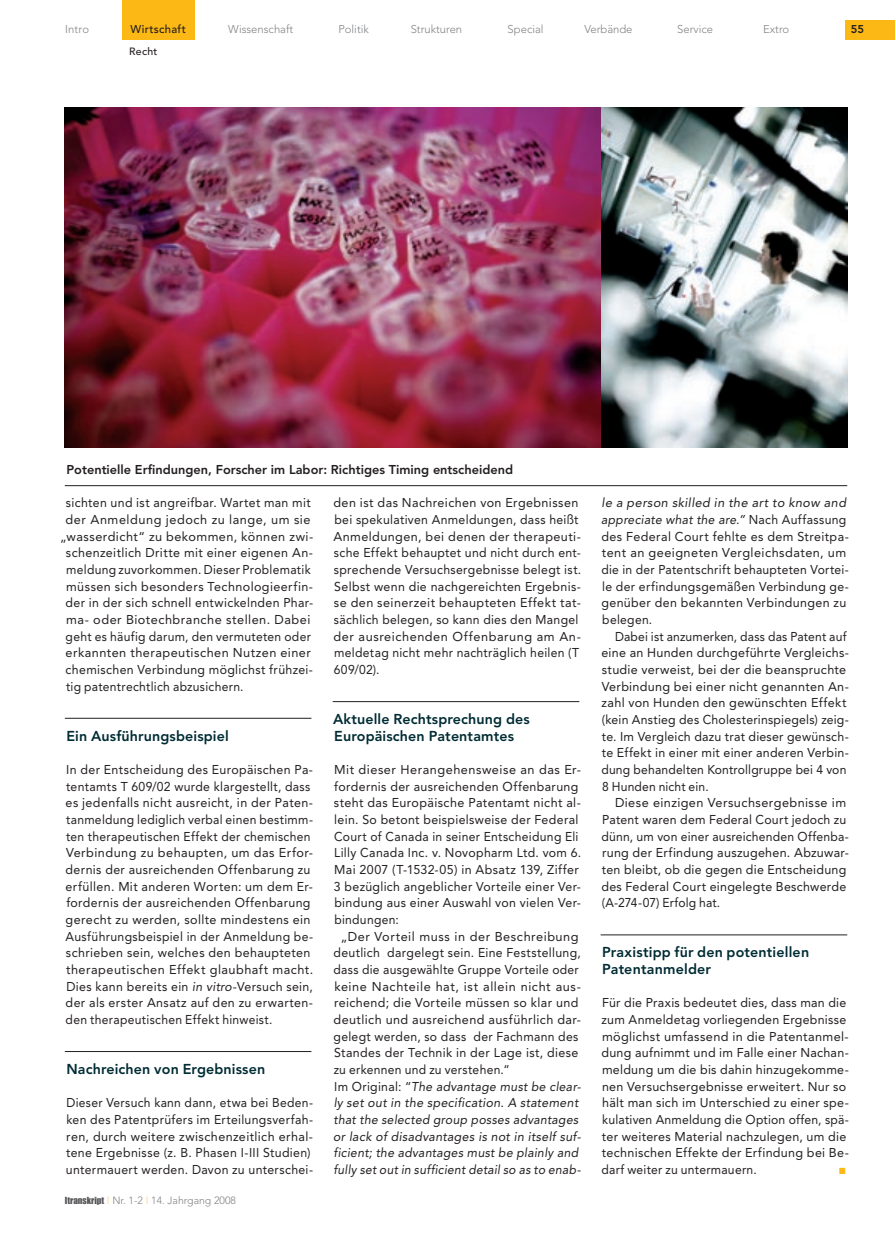
<style>
.page{position:relative;width:895px;height:1234px;background:#fff}
.page>*{position:absolute;margin:0;border:0;box-sizing:border-box;transform-origin:0 0}
.t1{font:800 14.25px/16.6px "Avenir";letter-spacing:.01em;color:#002c34}
.t2{font:12.75px/16.6px "Avenir";letter-spacing:.025em;color:#231f20}
.t3{font:12.75px/16.6px "Avenir";letter-spacing:.025em;color:#231f20;scale:.95 1}
.t4{font:12.75px/16.6px "Avenir";letter-spacing:.025em;color:#231f20;scale:.96 1}
.t5{font:italic 12.75px "Avenir";letter-spacing:.025em;color:#231f20;scale:.95 1}
.t6{font:italic 12.75px "Avenir";letter-spacing:.025em;color:#231f20}
.t7{font:italic 12.75px "Avenir";letter-spacing:.025em;color:#231f20;scale:.96 1}
.t8{font:800 12.75px "Avenir";color:#231f20}
.t9{font:12.75px "Avenir";letter-spacing:.045em;color:#231f20}
.t10{font:300 11.25px "Avenir";color:#808285}
.t11{font:500 11.25px "Avenir";letter-spacing:.03em;color:#231f20}
.t12{font:800 11.25px "Avenir";color:#231f20}
.t13{font:300 10.5px "Avenir";color:#808285}
.t14{font:500 10.5px "Avenir";letter-spacing:.03em;color:#231f20}
.t15{font:9px "European Pi Three";color:#fcb814;scale:.95 1}
.s1{font-style:italic}
.s2{font-family:"Impact";font-weight:400;font-size:9px;color:#57585a}
.s3{color:#fed17b}
.s4{font-style:normal}
</style>
<div class="page">
<div style="left:122px;top:0;width:72px;height:39px;background:#fcb814"></div>
<div style="left:845px;top:20px;width:50px;height:19px;background:#fcb814"></div>
<hr style="left:333px;top:701px;width:246px;height:1px;background:#231f20">
<img style="left:65px;top:107px;width:782px;height:340px">
<hr style="left:65px;top:717px;width:246px;height:1px;background:#231f20">
<hr style="left:65px;top:1050px;width:246px;height:1px;background:#231f20">
<hr style="left:601px;top:934px;width:246px;height:1px;background:#231f20">
<hr style="left:65px;top:485px;width:782px;height:1px;background:#231f20">
<p class="t10" style="left:65px;top:22px;width:26px">Intro</p>
<p class="t11" style="left:131px;top:22px;width:57px">Wirtschaft</p>
<p class="t10" style="left:228px;top:22px;width:67px">Wissenschaft</p>
<p class="t10" style="left:338px;top:22px;width:32px">Politik</p>
<p class="t10" style="left:411px;top:22px;width:53px">Strukturen</p>
<p class="t10" style="left:508px;top:22px;width:38px">Special</p>
<p class="t10" style="left:584px;top:22px;width:50px">Verbände</p>
<p class="t10" style="left:677px;top:22px;width:37px">Service</p>
<p class="t10" style="left:763px;top:22px;width:28px">Extro</p>
<p class="t12" style="left:851px;top:22px;width:15px">55</p>
<p class="t14" style="left:129px;top:45px;width:30px">Recht</p>
<p class="t8" style="left:67px;top:462px;width:448px">Potentielle Erfindungen, Forscher im Labor: Richtiges Timing entscheidend</p>
<p class="t2" style="left:66px;top:494px;width:246px">sichten und ist angreifbar. Wartet man mit</p>
<p class="t2" style="left:66px;top:511px;width:246px">der Anmeldung jedoch zu lange, um sie</p>
<p class="t2" style="left:60px;top:528px;width:255px">„wasserdicht“ zu bekommen, können zwi-</p>
<p class="t2" style="left:66px;top:544px;width:249px">schenzeitlich Dritte mit einer eigenen An-</p>
<p class="t3" style="left:66px;top:561px;width:259px">meldung zuvorkommen. Dieser Problematik</p>
<p class="t2" style="left:66px;top:577px;width:248px">müssen sich besonders Technologieerfin-</p>
<p class="t2" style="left:66px;top:594px;width:249px">der in der sich schnell entwickelnden Phar-</p>
<p class="t2" style="left:66px;top:611px;width:246px">ma- oder Biotechbranche stellen. Dabei</p>
<p class="t3" style="left:66px;top:627px;width:260px">geht es häufig darum, den vermuteten oder</p>
<p class="t2" style="left:66px;top:644px;width:247px">erkannten therapeutischen Nutzen einer</p>
<p class="t2" style="left:66px;top:661px;width:249px">chemischen Verbindung möglichst frühzei-</p>
<p class="t3" style="left:66px;top:677px;width:188px">tig patentrechtlich abzusichern.</p>
<p class="t1" style="left:66px;top:727px;width:164px">Ein Ausführungsbeispiel</p>
<p class="t2" style="left:66px;top:761px;width:249px">In der Entscheidung des Europäischen Pa&shy;tentamts T 609/02 wurde klargestellt, dass es jedenfalls nicht ausreicht, in der Paten&shy;tanmeldung lediglich verbal einen bestimm&shy;ten therapeutischen Effekt der chemischen Verbindung zu behaupten, um das Erfor&shy;dernis der ausreichenden Offenbarung zu erfüllen. Mit anderen Worten: um dem Er&shy;fordernis der ausreichenden Offenbarung gerecht zu werden, sollte mindestens ein Ausführungsbeispiel in der Anmeldung be&shy;schrieben sein, welches den behaupteten therapeutischen Effekt glaubhaft macht.<br>Dies kann bereits ein <span class="s1">in vitro</span>-Versuch sein, der als erster Ansatz auf den zu erwarten&shy;den therapeutischen Effekt hinweist.</p>
<p class="t1" style="left:66px;top:1060px;width:200px">Nachreichen von Ergebnissen</p>
<p class="t3" style="left:66px;top:1094px;width:262px">Dieser Versuch kann dann, etwa bei Beden&shy;ken des Patentprüfers im Erteilungsverfah&shy;ren, durch weitere zwischenzeitlich erhal&shy;tene Ergebnisse (z. B. Phasen I-III Studien) untermauert werden. Davon zu unterschei-</p>
<p class="t13" style="left:65px;top:1194px;width:173px"><span class="s2">Itranskript</span> <span class="s3">I</span> Nr. 1-2 <span class="s3">I</span> 14. Jahrgang 2008</p>
<p class="t2" style="left:333px;top:494px;width:249px">den ist das Nachreichen von Ergebnissen bei spekulativen Anmeldungen, dass heißt Anmeldungen, bei denen der therapeuti&shy;sche Effekt behauptet und nicht durch ent&shy;sprechende Versuchsergebnisse belegt ist.<br>Selbst wenn die nachgereichten Ergebnis&shy;se den seinerzeit behaupteten Effekt tat&shy;sächlich belegen, so kann dies den Mangel der ausreichenden Offenbarung am An&shy;meldetag nicht mehr nachträglich heilen (T 609/02).</p>
<p class="t1" style="left:333px;top:710px;width:198px">Aktuelle Rechtsprechung des<br>Europäischen Patentamtes</p>
<p class="t2" style="left:334px;top:761px;width:248px">Mit dieser Herangehensweise an das Er-</p>
<p class="t2" style="left:334px;top:777px;width:246px">fordernis der ausreichenden Offenbarung</p>
<p class="t2" style="left:334px;top:794px;width:249px">steht das Europäische Patentamt nicht al-</p>
<p class="t2" style="left:334px;top:811px;width:246px">lein. So betont beispielsweise der Federal</p>
<p class="t3" style="left:334px;top:827px;width:259px">Court of Canada in seiner Entscheidung Eli</p>
<p class="t2" style="left:334px;top:844px;width:249px">Lilly Canada Inc. v. Novopharm Ltd. vom 6.</p>
<p class="t2" style="left:334px;top:861px;width:246px">Mai 2007 (T-1532-05) in Absatz 139, Ziffer</p>
<p class="t2" style="left:334px;top:877px;width:249px">3 bezüglich angeblicher Vorteile einer Ver-</p>
<p class="t2" style="left:334px;top:894px;width:248px">bindung aus einer Auswahl von vielen Ver-</p>
<p class="t3" style="left:334px;top:910px;width:69px">bindungen:</p>
<p class="t2" style="left:341px;top:927px;width:239px">„Der Vorteil muss in der Beschreibung</p>
<p class="t4" style="left:334px;top:944px;width:259px">deutlich dargelegt sein. Eine Feststellung,</p>
<p class="t3" style="left:334px;top:960px;width:260px">dass die ausgewählte Gruppe Vorteile oder</p>
<p class="t9" style="left:334px;top:978px;width:248px">keine Nachteile hat, ist allein nicht aus-</p>
<p class="t2" style="left:334px;top:994px;width:246px">reichend; die Vorteile müssen so klar und</p>
<p class="t2" style="left:334px;top:1010px;width:249px">deutlich und ausreichend ausführlich dar-</p>
<p class="t4" style="left:334px;top:1027px;width:257px">gelegt werden, so dass der Fachmann des</p>
<p class="t2" style="left:334px;top:1044px;width:246px">Standes der Technik in der Lage ist, diese</p>
<p class="t3" style="left:334px;top:1060px;width:187px">zu erkennen und zu verstehen.“</p>
<p class="t7" style="left:334px;top:1078px;width:258px"><span class="s4">Im Original: “</span>The advantage must be clear-</p>
<p class="t6" style="left:334px;top:1095px;width:246px">ly set out in the specification. A statement</p>
<p class="t5" style="left:334px;top:1111px;width:259px">that the selected group posses advantages</p>
<p class="t6" style="left:333px;top:1128px;width:249px">or lack of disadvantages is not in itself suf-</p>
<p class="t7" style="left:334px;top:1144px;width:256px">ficient; the advantages must be plainly and</p>
<p class="t5" style="left:334px;top:1161px;width:262px">fully set out in sufficient detail so as to enab-</p>
<p class="t4" style="left:601px;top:494px;width:260px"><span class="s1">le a person skilled in the art to know and appreciate what the are.”</span> Nach Auffassung des Federal Court fehlte es dem Streitpa&shy;tent an geeigneten Vergleichsdaten, um die in der Patentschrift behaupteten Vortei&shy;le der erfindungsgemäßen Verbindung ge&shy;genüber den bekannten Verbindungen zu belegen.</p>
<p class="t3" style="left:601px;top:627px;width:262px;text-indent:14px">Dabei ist anzumerken, dass das Patent auf eine an Hunden durchgeführte Vergleichs&shy;studie verweist, bei der die beanspruchte Verbindung bei einer nicht genannten An&shy;zahl von Hunden den gewünschten Effekt (kein Anstieg des Cholesterinspiegels) zeig&shy;te. Im Vergleich dazu trat dieser gewünsch&shy;te Effekt in einer mit einer anderen Verbin&shy;dung behandelten Kontrollgruppe bei 4 von 8 Hunden nicht ein.</p>
<p class="t2" style="left:601px;top:794px;width:249px;text-indent:14px">Diese einzigen Versuchsergebnisse im Patent waren dem Federal Court jedoch zu dünn, um von einer ausreichenden Offenba&shy;rung der Erfindung auszugehen. Abzuwar&shy;ten bleibt, ob die gegen die Entscheidung des Federal Court eingelegte Beschwerde (A-274-07) Erfolg hat.</p>
<p class="t1" style="left:602px;top:943px;width:208px">Praxistipp für den potentiellen<br>Patentanmelder</p>
<p class="t2" style="left:601px;top:994px;width:249px">Für die Praxis bedeutet dies, dass man die zum Anmeldetag vorliegenden Ergebnisse möglichst umfassend in die Patentanmel&shy;dung aufnimmt und im Falle einer Nachan&shy;meldung um die bis dahin hinzugekomme&shy;nen Versuchsergebnisse erweitert. Nur so hält man sich im Unterschied zu einer spe&shy;kulativen Anmeldung die Option offen, spä&shy;ter weiteres Material nachzulegen, um die technischen Effekte der Erfindung bei Be&shy;darf weiter zu untermauern.</p>
<p class="t15" style="left:839px;top:1164px;width:9px">L</p>
</div>
